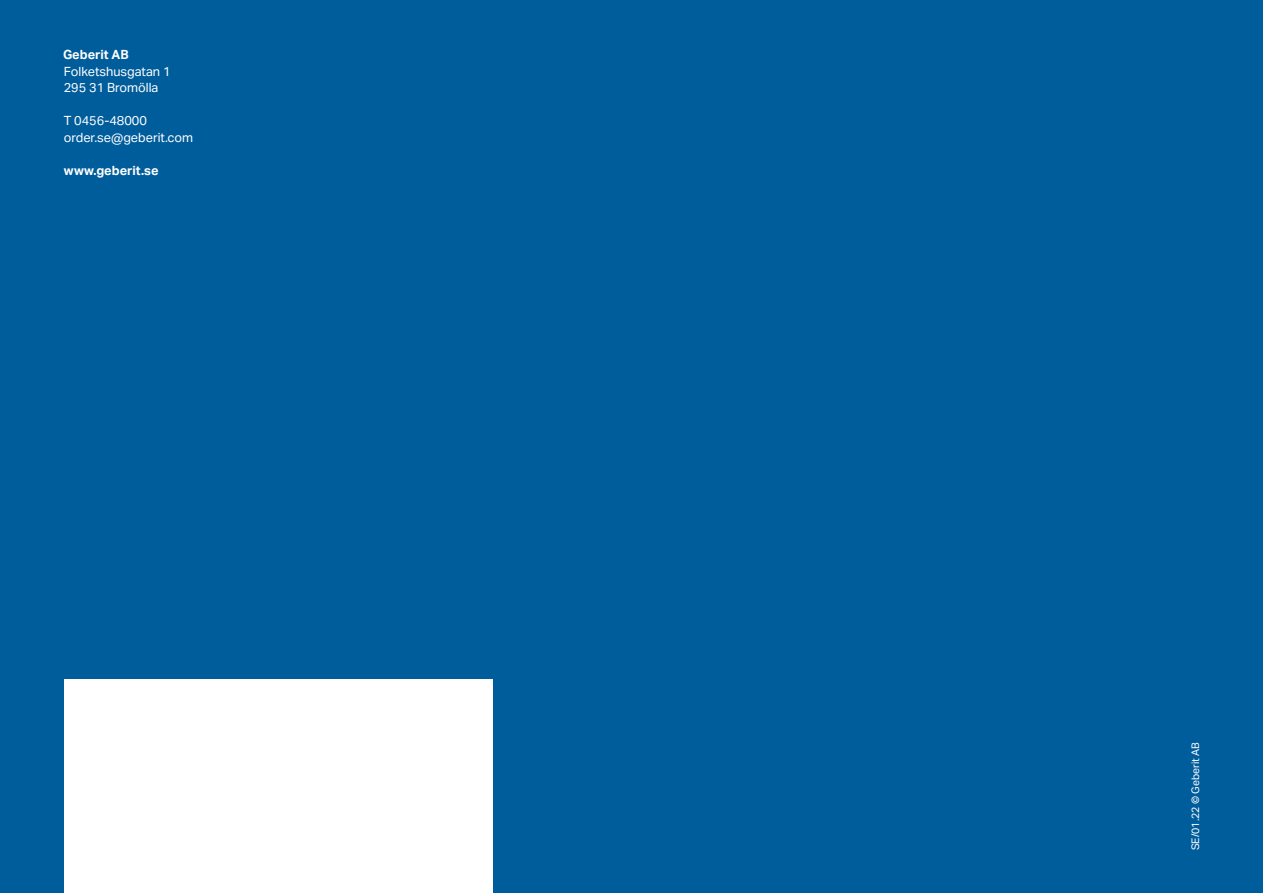
<style>
.page{position:relative;width:1263px;height:893px;background:#005d9c}
.page>*{position:absolute;margin:0;border:0;box-sizing:border-box;transform-origin:0 0}
.t1{font:12.75px/16.5px "Aktiv Grotesk Geberit";color:#fff}
.t2{font:700 12.75px "Aktiv Grotesk Geberit";color:#fff}
.t3{font:10.5px "Aktiv Grotesk Geberit";color:#fff}
</style>
<div class="page">
<div style="left:64px;top:679px;width:428px;height:214px;background:#fff"></div>
<p class="t2" style="left:63px;top:47px;width:67px">Geberit AB</p>
<p class="t1" style="left:64px;top:63px;width:108px">Folketshusgatan 1<br>295 31 Bromölla</p>
<p class="t1" style="left:64px;top:112px;width:131px">T 0456-48000 order.se@geberit.com</p>
<p class="t2" style="left:64px;top:162px;width:96px">www.geberit.se</p>
<p class="t3" style="left:1189px;top:850px;width:110px;rotate:-90deg">SE/01.22 © Geberit AB</p>
</div>
